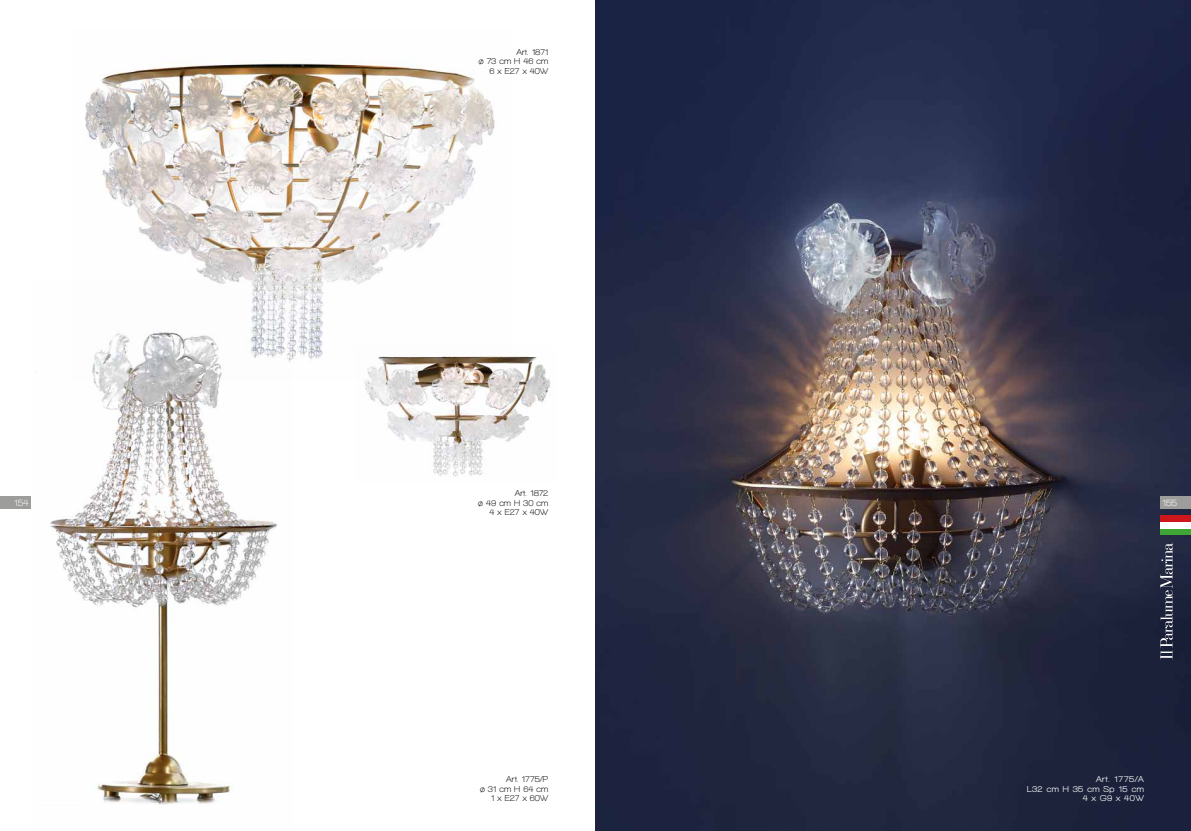
<style>
.page{position:relative;width:1191px;height:831px;background:#fff}
.page>*{position:absolute;margin:0;border:0;box-sizing:border-box;transform-origin:0 0}
.t1{font:700 9.62px "Walkway";color:#fff}
.t2{font:700 8.75px/9.6px "Walkway";letter-spacing:-.005em;color:#000;text-align:right}
.t3{font:800 8.75px/9.6px "Walkway";letter-spacing:.05em;color:#fff;text-align:right}
</style>
<div class="page">
<img style="left:595px;top:0;width:596px;height:831px">
<img style="left:85px;top:63px;width:410px;height:297px">
<img style="left:50px;top:279px;width:244px;height:526px">
<img style="left:354px;top:346px;width:196px;height:131px">
<svg style="left:1160px;top:543px;width:12px;height:116px"></svg>
<div style="left:1160px;top:515px;width:31px;height:7px;background:#cd171a"></div>
<div style="left:1160px;top:528px;width:31px;height:7px;background:#3fa535"></div>
<div style="left:1160px;top:522px;width:31px;height:6px;background:#fff"></div>
<div style="left:1160px;top:496px;width:31px;height:12px;background:#9d9d9c"></div>
<div style="left:0;top:496px;width:31px;height:12px;background:#9d9d9c"></div>
<p class="t2" style="left:479px;top:47px;width:71px">Art. 1871<br>ø 73 cm H 46 cm<br>6 x E27 x 40W</p>
<p class="t2" style="left:478px;top:488px;width:72px">Art. 1872<br>ø 49 cm H 30 cm<br>4 x E27 x 40W</p>
<p class="t1" style="left:14px;top:497px;width:17px">154</p>
<p class="t1" style="left:1162px;top:497px;width:17px">155</p>
<p class="t2" style="left:480px;top:774px;width:70px">Art. 1775/P<br>ø 31 cm H 64 cm<br>1 x E27 x 60W</p>
<p class="t3" style="left:1027px;top:774px;width:118px">Art. 1775/A<br>L32 cm H 35 cm Sp 15 cm<br>4 x G9 x 40W</p>
</div>
